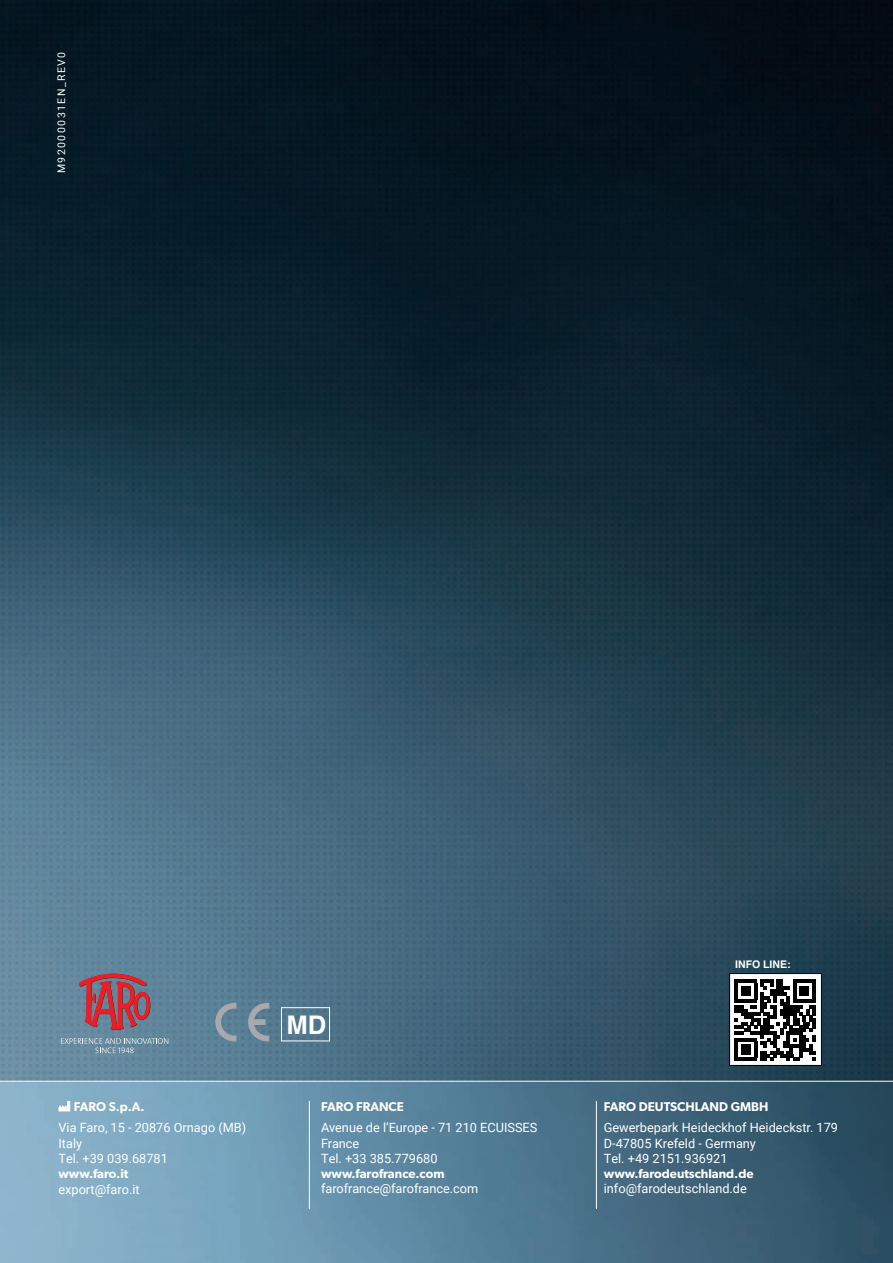
<style>
.page{position:relative;width:893px;height:1263px;background:#fff}
.page>*{position:absolute;margin:0;border:0;box-sizing:border-box;transform-origin:0 0}
.t1{font:700 25.65px "Helvetica";color:#fff}
.t2{font:12.75px/15.3px "Roboto";color:#fff}
.t3{font:600 12.75px "Gibson";color:#fff}
.t4{font:10.5px "Roboto";letter-spacing:.14em;color:#fff}
.t5{font:700 10.5px "Helvetica";color:#fff}
</style>
<div class="page">
<img style="left:0;top:0;width:893px;height:1263px">
<hr style="left:0;top:1081px;width:893px;height:1px;background:#fff">
<div style="left:730px;top:973px;width:91px;height:92px;background:#fff"></div>
<div style="left:729px;top:973px;width:93px;height:92px;border:1px solid #000"></div>
<div style="left:731px;top:976px;width:88px;height:88px;background:#fff"></div>
<svg style="left:734px;top:980px;width:82px;height:81px"></svg>
<hr style="left:793px;top:980px;width:23px;height:3px;background:#000">
<svg style="left:58px;top:1101px;width:12px;height:10px"></svg>
<hr style="left:309px;top:1101px;width:1px;height:108px;background:#fff">
<hr style="left:596px;top:1101px;width:1px;height:108px;background:#fff">
<svg style="left:79px;top:973px;width:72px;height:57px;background:#9a5665"></svg>
<svg style="left:61px;top:1038px;width:107px;height:15px;background:#7898aa"></svg>
<svg style="left:215px;top:1003px;width:54px;height:38px;background:#738c9c"></svg>
<div style="left:281px;top:1007px;width:49px;height:34px;border:1px solid #fff"></div>
<p class="t4" style="left:54px;top:173px;width:123px;rotate:-90deg">M92000031EN_REV0</p>
<p class="t3" style="left:74px;top:1099px;width:72px">FARO S.p.A.</p>
<p class="t2" style="left:58px;top:1120px;width:189px">Via Faro, 15 - 20876 Ornago (MB)</p>
<p class="t2" style="left:58px;top:1135px;width:25px">Italy</p>
<p class="t2" style="left:58px;top:1150px;width:111px">Tel. +39 039.68781</p>
<p class="t3" style="left:58px;top:1166px;width:71px">www.faro.it</p>
<p class="t2" style="left:58px;top:1181px;width:83px">export@faro.it</p>
<p class="t1" style="left:286px;top:1009px;width:41px">MD</p>
<p class="t3" style="left:321px;top:1099px;width:84px">FARO FRANCE</p>
<p class="t2" style="left:321px;top:1119px;width:218px">Avenue de l’Europe - 71 210 ECUISSES</p>
<p class="t2" style="left:321px;top:1135px;width:40px">France</p>
<p class="t2" style="left:321px;top:1150px;width:118px">Tel. +33 385.779680</p>
<p class="t3" style="left:321px;top:1166px;width:125px">www.farofrance.com</p>
<p class="t2" style="left:321px;top:1181px;width:159px">farofrance@farofrance.com</p>
<p class="t5" style="left:735px;top:958px;width:57px">INFO LINE:</p>
<p class="t3" style="left:604px;top:1099px;width:166px">FARO DEUTSCHLAND GMBH</p>
<p class="t2" style="left:604px;top:1119px;width:236px">Gewerbepark Heideckhof Heideckstr. 179<br>D-47805 Krefeld - Germany</p>
<p class="t2" style="left:604px;top:1150px;width:125px">Tel. +49 2151.936921</p>
<p class="t3" style="left:604px;top:1166px;width:151px">www.farodeutschland.de</p>
<p class="t2" style="left:604px;top:1181px;width:145px">info@farodeutschland.de</p>
</div>
